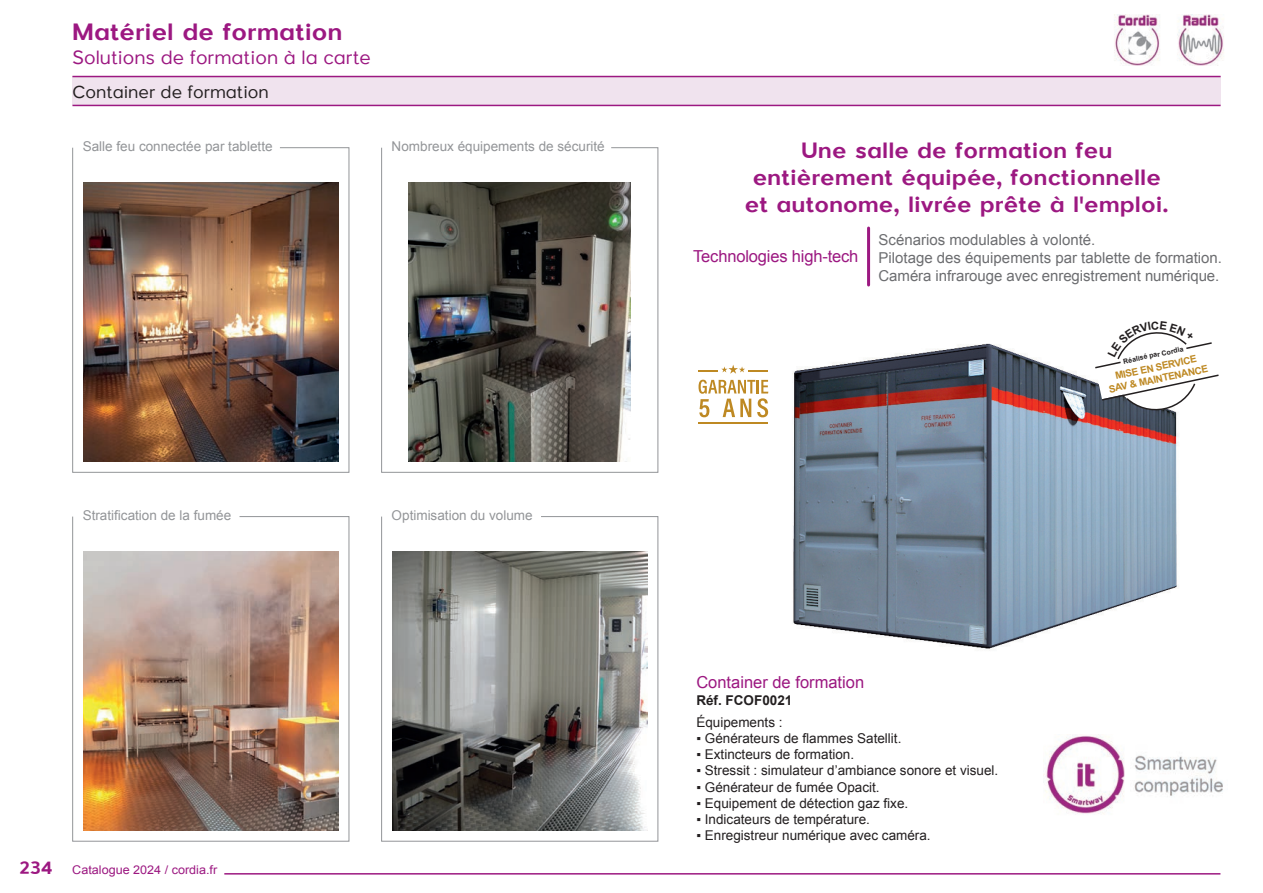
<style>
.page{position:relative;width:1263px;height:893px;background:#fff}
.page>*{position:absolute;margin:0;border:0;box-sizing:border-box;transform-origin:0 0}
.t1{font:700 24px "Larke Neue";color:#9c1881}
.t2{font:700 22.5px/27px "Larke Neue";color:#9c1881;text-align:center}
.t3{font:19.5px "Larke Neue";color:#9c1881}
.t4{font:18px "Larke Neue";color:#231f20}
.t5{font:16.5px "Arial";letter-spacing:-.005em;color:#9c1881}
.t6{font:15px/18px "Arial";color:#6c6d70}
.t7{font:13.5px "Arial";color:#231f20}
.t8{font:13.5px "Arial";color:#939598}
.t9{font:700 13.5px "Arial";color:#231f20}
.t10{font:12px "Arial";color:#9c1881;scale:1.05 1}
.t11{font:700 9.9px/12px "Arial";color:#be8923;text-align:center}
.t12{font:700 6.9px "Arial";color:#231f20}
.s1{font-family:"Larke Neue";font-weight:700;font-size:18px}
</style>
<div class="page">
<hr style="left:224px;top:873px;width:996px;height:2px;background:#9c1881">
<div style="left:72px;top:77px;width:1148px;height:28px;background:#f0e3ee"></div>
<hr style="left:72px;top:76px;width:1148px;height:1px;background:#9c1881">
<hr style="left:72px;top:105px;width:1148px;height:1px;background:#9c1881">
<img style="left:1177px;top:14px;width:47px;height:51px">
<img style="left:1114px;top:14px;width:46px;height:51px">
<svg style="left:698px;top:380px;width:70px;height:37px"></svg>
<svg style="left:698px;top:365px;width:70px;height:9px"></svg>
<hr style="left:698px;top:423px;width:70px;height:1px;background:#be8923">
<img style="left:792px;top:343px;width:386px;height:306px">
<img style="left:1044px;top:734px;width:179px;height:80px">
<hr style="left:867px;top:228px;width:3px;height:57px;background:#9c1881">
<svg style="left:72px;top:147px;width:278px;height:326px"></svg>
<img style="left:83px;top:182px;width:255px;height:279px">
<svg style="left:381px;top:147px;width:278px;height:326px"></svg>
<img style="left:409px;top:182px;width:222px;height:279px">
<svg style="left:381px;top:516px;width:278px;height:326px"></svg>
<img style="left:392px;top:551px;width:255px;height:279px">
<svg style="left:72px;top:516px;width:278px;height:326px"></svg>
<img style="left:83px;top:551px;width:255px;height:279px">
<svg style="left:1093px;top:332px;width:126px;height:83px"></svg>
<h1 class="t1" style="left:72px;top:17px;width:272px">Matériel de formation</h1>
<h3 class="t3" style="left:72px;top:45px;width:300px">Solutions de formation à la carte</h3>
<h3 class="t4" style="left:72px;top:80px;width:198px">Container de formation</h3>
<p class="t8" style="left:83px;top:137px;width:191px">Salle feu connectée par tablette</p>
<p class="t8" style="left:392px;top:137px;width:215px">Nombreux équipements de sécurité</p>
<p class="t8" style="left:83px;top:506px;width:150px">Stratification de la fumée</p>
<p class="t8" style="left:392px;top:506px;width:143px">Optimisation du volume</p>
<p class="t10" style="left:20px;top:862px;width:190px"><span class="s1">234</span> Catalogue 2024 / cordia.fr</p>
<h2 class="t2" style="left:745px;top:138px;width:425px">Une salle de formation feu entièrement équipée, fonctionnelle et autonome, livrée prête à l'emploi.</h2>
<p class="t5" style="left:693px;top:246px;width:167px">Technologies high-tech</p>
<p class="t6" style="left:878px;top:231px;width:345px">Scénarios modulables à volonté.<br>Pilotage des équipements par tablette de formation.<br>Caméra infrarouge avec enregistrement numérique.</p>
<p class="t12" style="left:1122px;top:357px;width:63px;rotate:-12deg">Réalisé par Cordia</p>
<p class="t11" style="left:1105px;top:372px;width:103px;rotate:-12deg">MISE EN SERVICE<br>SAV &amp; MAINTENANCE</p>
<p class="t5" style="left:696px;top:672px;width:169px">Container de formation</p>
<p class="t9" style="left:696px;top:691px;width:98px">Réf. FCOF0021</p>
<p class="t7" style="left:696px;top:713px;width:88px">Équipements :</p>
<p class="t7" style="left:696px;top:729px;width:207px">▪ Générateurs de flammes Satellit.</p>
<p class="t7" style="left:696px;top:746px;width:159px">▪ Extincteurs de formation.</p>
<p class="t7" style="left:696px;top:762px;width:303px">▪ Stressit : simulateur d’ambiance sonore et visuel.</p>
<p class="t7" style="left:696px;top:778px;width:185px">▪ Générateur de fumée Opacit.</p>
<p class="t7" style="left:696px;top:794px;width:213px">▪ Equipement de détection gaz fixe.</p>
<p class="t7" style="left:696px;top:810px;width:175px">▪ Indicateurs de température.</p>
<p class="t7" style="left:696px;top:827px;width:236px">▪ Enregistreur numérique avec caméra.</p>
</div>
